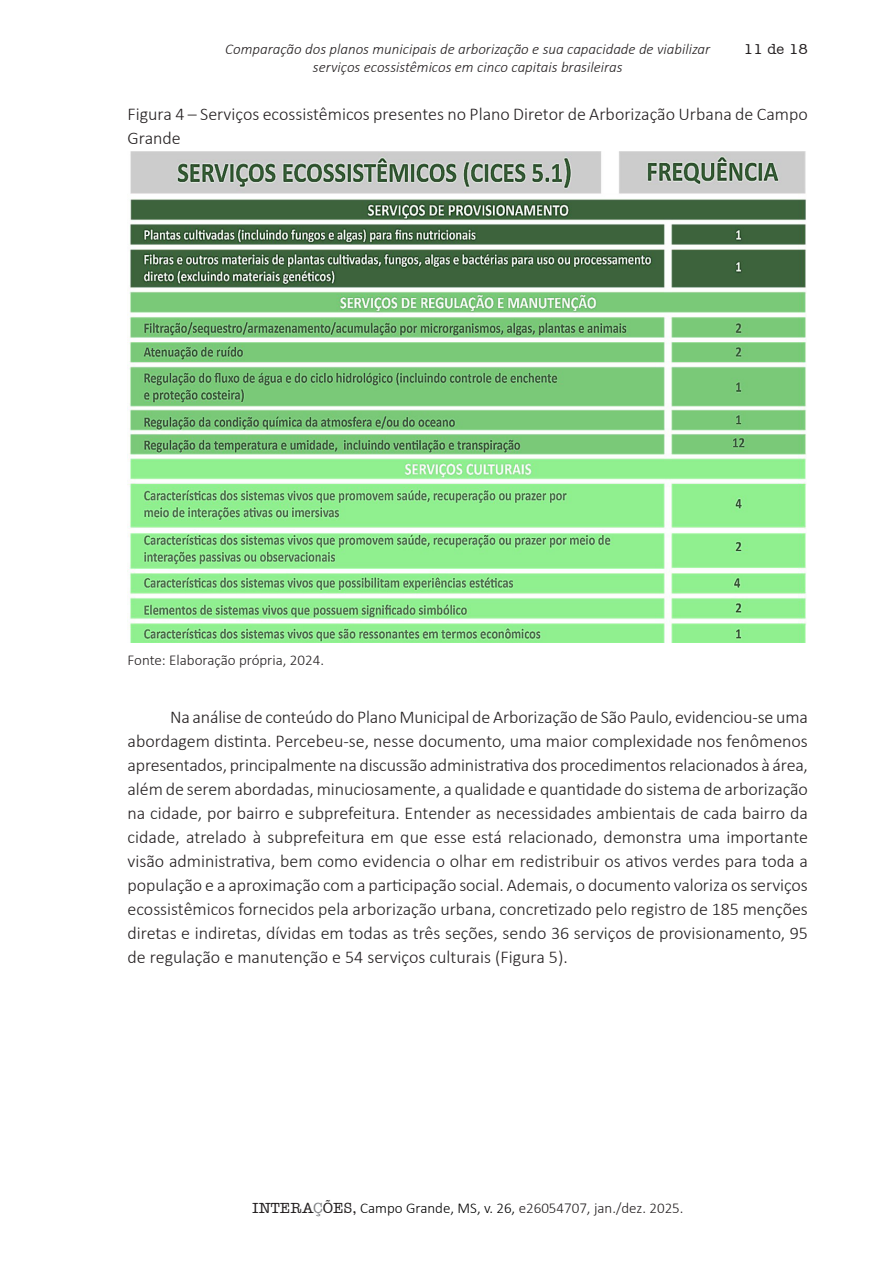
<style>
.page{position:relative;width:893px;height:1263px;background:#fff}
.page>*{position:absolute;margin:0;border:0;box-sizing:border-box;transform-origin:0 0}
.Corpo_do_texto{font:300 18px/24px "Calibri";color:#231f20;text-align:justify}
.Tabela_figura{font:300 18px/24px "Calibri";color:#231f20}
.t1{font:italic 300 15px "Calibri";color:#231f20}
.Legenda{font:300 15px "Calibri";color:#231f20}
.t2{font:500 15px "Amer Typewriter IT Cby BT";color:#231f20}
.s1{font-family:"Amer Typewriter IT Cby BT";font-weight:500}
.s2{font-family:"Amer Typewriter IT Cby BT";font-weight:500;color:#808285}
.s3{color:#000}
</style>
<div class="page">
<img style="left:128px;top:152px;width:678px;height:490px">
<p class="t1" style="left:225px;top:40px;width:486px">Comparação dos planos municipais de arborização e sua capacidade de viabilizar</p>
<p class="t2" style="left:798px;top:40px;width:11px">1</p>
<p class="t1" style="left:313px;top:58px;width:311px">serviços ecossistêmicos em cinco capitais brasileiras</p>
<p class="t2" style="left:744px;top:40px;width:66px">11 de 18</p>
<p class="Tabela_figura" style="left:128px;top:102px;width:682px">Figura 4 – Serviços ecossistêmicos presentes no Plano Diretor de Arborização Urbana de Campo<br>Grande</p>
<p class="Legenda" style="left:128px;top:650px;width:198px">Fonte: Elaboração própria, 2024.</p>
<p class="Corpo_do_texto" style="left:128px;top:704px;width:682px;text-indent:43px">Na análise de conteúdo do Plano Municipal de Arborização de São Paulo, evidenciou-se uma abordagem distinta. Percebeu-se, nesse documento, uma maior complexidade nos fenômenos apresentados, principalmente na discussão administrativa dos procedimentos relacionados à área, além de serem abordadas, minuciosamente, a qualidade e quantidade do sistema de arborização na cidade, por bairro e subprefeitura. Entender as necessidades ambientais de cada bairro da cidade, atrelado à subprefeitura em que esse está relacionado, demonstra uma importante visão administrativa, bem como evidencia o olhar em redistribuir os ativos verdes para toda a população e a aproximação com a participação social. Ademais, o documento valoriza os serviços ecossistêmicos fornecidos pela arborização urbana, concretizado pelo registro de 185 menções diretas e indiretas, dívidas em todas as três seções, sendo 36 serviços de provisionamento, 95 de regulação e manutenção e 54 serviços culturais (Figura 5).</p>
<p class="Legenda" style="left:252px;top:1198px;width:433px"><span class="s1">INTERA</span><span class="s2">Ç</span><span class="s1">ÕES,</span> <span class="s3">Campo Grande, MS, v. 26,</span> e26054707, jan./dez. 2025.</p>
</div>
